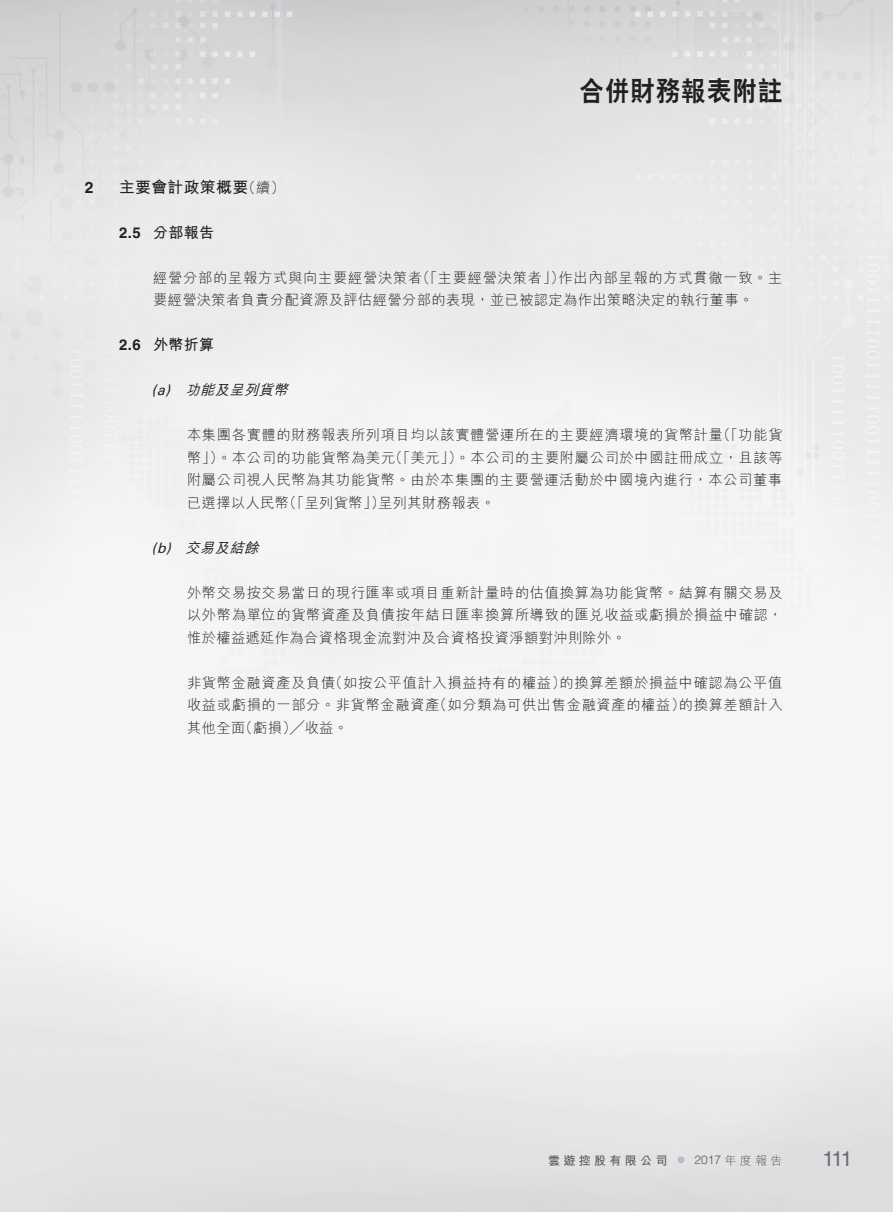
<style>
.page{position:relative;width:893px;height:1212px;background:#fff}
.page>*{position:absolute;margin:0;border:0;box-sizing:border-box;transform-origin:0 0}
.t1{font:27px "C Hei 2 HK Xbold E Ten B5 H";letter-spacing:.05em;color:#231f20;scale:.9 1}
.t2{font:21px "Helvetica LT Std";color:#6c6d70}
.t3{font:15.75px "M Hei HK Bold E Ten B5 H";letter-spacing:.03em;color:#231f20}
.t4{font:700 15.75px "Helvetica LT Std";color:#231f20}
.t5{font:15px "M Hei HK Bold E Ten B5 H";letter-spacing:.03em;color:#231f20}
.t6{font:14.25px/22.5px "M Hei HK Light E Ten B5 H";letter-spacing:.045em;color:#231f20;text-align:justify}
.t7{font:italic 14.25px "M Hei HK Medium E Ten B5 H";color:#231f20}
.t8{font:12px "M Hei HK Bold E Ten B5 H";letter-spacing:.28em;color:#57585a}
.t9{font:300 12px "Helvetica LT Std";color:#57585a}
.s1{font-family:"M Hei HK Light E Ten B5 H";font-size:14.25px}
.s2{font-family:"Helvetica LT Std";font-weight:700}
.s3{font-family:"Univers LT Std"}
.s4{font-family:"M Hei HK Light E Ten B5 H";font-weight:400}
</style>
<div class="page">
<div style="left:677px;top:1156px;width:7px;height:7px;background:#bcbdc0;border-radius:50%"></div>
<h1 class="t1" style="left:579px;top:80px;width:227px">合併財務報表附註</h1>
<p class="t4" style="left:85px;top:178px;width:10px">2</p>
<p class="t3" style="left:119px;top:181px;width:167px">主要會計政策概要<span class="s1">（續）</span></p>
<p class="t5" style="left:119px;top:226px;width:97px"><span class="s2">2.5</span> 分部報告</p>
<p class="t6" style="left:153px;top:268px;width:631px">經營分部的呈報方式與向主要經營決策者（「主要經營決策者」）作出內部呈報的方式貫徹一致。主要經營決策者負責分配資源及評估經營分部的表現，並已被認定為作出策略決定的執行董事。</p>
<p class="t5" style="left:119px;top:339px;width:97px"><span class="s2">2.6</span> 外幣折算</p>
<p class="t7" style="left:152px;top:384px;width:141px"><span class="s3">(a)</span> 功能及呈列貨幣</p>
<p class="t6" style="left:187px;top:426px;width:597px">本集團各實體的財務報表所列項目均以該實體營運所在的主要經濟環境的貨幣計量（「功能貨幣」）。本公司的功能貨幣為美元（「美元」）。本公司的主要附屬公司於中國註冊成立，且該等附屬公司視人民幣為其功能貨幣。由於本集團的主要營運活動於中國境內進行，本公司董事已選擇以人民幣（「呈列貨幣」）呈列其財務報表。</p>
<p class="t7" style="left:152px;top:542px;width:108px"><span class="s3">(b)</span> 交易及結餘</p>
<p class="t6" style="left:187px;top:583px;width:597px">外幣交易按交易當日的現行匯率或項目重新計量時的估值換算為功能貨幣。結算有關交易及以外幣為單位的貨幣資產及負債按年結日匯率換算所導致的匯兌收益或虧損於損益中確認，惟於權益遞延作為合資格現金流對沖及合資格投資淨額對沖則除外。</p>
<p class="t6" style="left:187px;top:673px;width:597px">非貨幣金融資產及負債（如按公平值計入損益持有的權益）的換算差額於損益中確認為公平值收益或虧損的一部分。非貨幣金融資產（如分類為可供出售金融資產的權益）的換算差額計入其他全面（虧損）╱收益。</p>
<p class="t8" style="left:548px;top:1156px;width:121px">雲 遊控股有限公司</p>
<p class="t9" style="left:694px;top:1153px;width:90px">2017<span class="s4">年度報告</span></p>
<h2 class="t2" style="left:822px;top:1151px;width:32px">111</h2>
</div>
